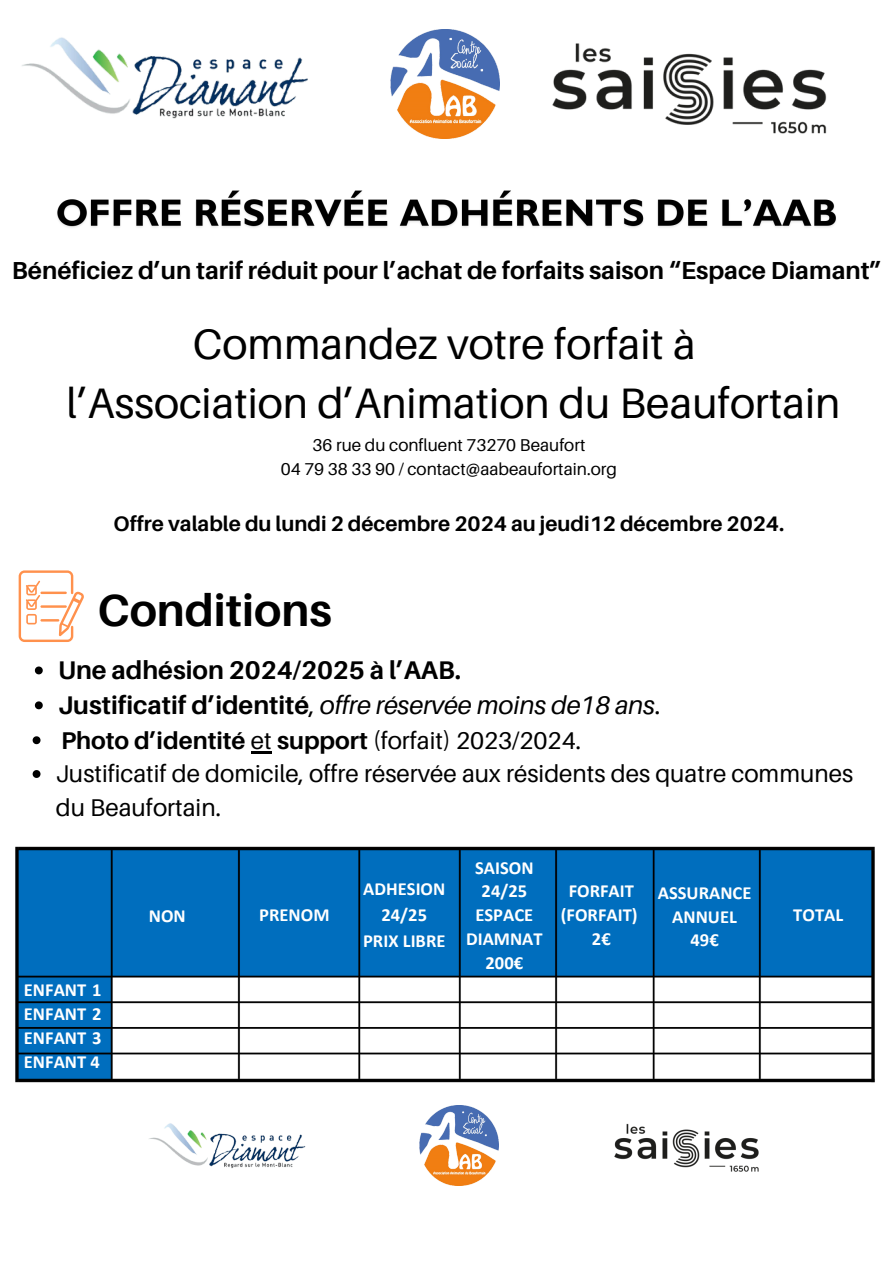
<style>
.page{position:relative;width:894px;height:1264px;background:#fff}
.page>*{position:absolute;margin:0;border:0;box-sizing:border-box;transform-origin:0 0}
.t1{font:700 45px "Aileron";color:#000}
.t2{font:42.6px/59.7px "Aileron";color:#000;text-align:center}
.t3{font:italic 25.5px "Aileron";color:#000}
.t4{font:700 25.5px "Aileron";color:#000}
.t5{font:700 24.6px "Aileron";color:#000}
.t6{font:24.15px/33.8px "Aileron";color:#000}
.t7{font:700 24.15px "Aileron";color:#000}
.t8{font:700 21px "Aileron";color:#000}
.t9{font:700 18.45px/23.9px "Calibri";color:#fff;text-align:center}
.t10{font:17.1px/23.7px "Aileron";color:#000;text-align:center}
.s1{font-weight:700;font-style:normal}
.s2{font-style:normal}
.s3{font-weight:400}
</style>
<div class="page">
<img style="left:22px;top:37px;width:286px;height:82px">
<svg style="left:35px;top:666px;width:8px;height:8px"></svg>
<svg style="left:35px;top:701px;width:8px;height:8px"></svg>
<svg style="left:33px;top:736px;width:7px;height:8px"></svg>
<hr style="left:251px;top:751px;width:21px;height:2px;background:#000">
<svg style="left:33px;top:770px;width:7px;height:8px"></svg>
<img style="left:15px;top:846px;width:860px;height:237px">
<img style="left:552px;top:43px;width:275px;height:91px">
<img style="left:57px;top:190px;width:779px;height:38px">
<svg style="left:19px;top:570px;width:65px;height:72px"></svg>
<img style="left:390px;top:30px;width:109px;height:109px">
<img style="left:149px;top:1123px;width:157px;height:45px">
<img style="left:419px;top:1105px;width:80px;height:80px">
<img style="left:614px;top:1123px;width:145px;height:49px">
<p class="t5" style="left:12px;top:255px;width:871px">Bénéficiez d’un tarif réduit pour l’achat de forfaits saison “Espace Diamant”</p>
<p class="t2" style="left:67px;top:313px;width:775px">Commandez votre forfait à<br>l’Association d’Animation du Beaufortain</p>
<p class="t10" style="left:281px;top:433px;width:337px">36 rue du confluent 73270 Beaufort<br>04 79 38 33 90 / contact@aabeaufortain.org</p>
<p class="t8" style="left:114px;top:510px;width:672px">Offre valable du lundi 2 décembre 2024 au jeudi12 décembre 2024.</p>
<p class="t1" style="left:97px;top:582px;width:236px">Conditions</p>
<p class="t4" style="left:58px;top:654px;width:404px">Une adhésion 2024/2025 à l’AAB.</p>
<h4 class="t3" style="left:58px;top:689px;width:603px"><span class="s1">Justificatif d’identité</span><span class="s2">,</span> offre réservée moins de18 ans<span class="s2">.</span></h4>
<h2 class="t7" style="left:61px;top:725px;width:521px">Photo d’identité <span class="s3">et</span> support <span class="s3">(forfait) 2023/2024.</span></h2>
<h6 class="t6" style="left:56px;top:756px;width:798px">Justificatif de domicile, offre réservée aux résidents des quatre communes du Beaufortain.</h6>
<h1 class="t9" style="left:24px;top:979px;width:79px;text-align:justify">ENFANT 1<br>ENFANT 2<br>ENFANT 3<br>ENFANT 4</h1>
<p class="t9" style="left:149px;top:905px;width:38px">NON</p>
<p class="t9" style="left:259px;top:904px;width:72px">PRENOM</p>
<p class="t9" style="left:363px;top:878px;width:84px">ADHESION</p>
<p class="t9" style="left:381px;top:904px;width:47px">24/25</p>
<p class="t9" style="left:363px;top:930px;width:84px">PRIX LIBRE</p>
<p class="t9" style="left:475px;top:857px;width:60px">SAISON<br>24/25<br>ESPACE</p>
<p class="t9" style="left:466px;top:928px;width:78px">DIAMNAT</p>
<p class="t9" style="left:485px;top:952px;width:39px">200€</p>
<p class="t9" style="left:568px;top:880px;width:67px">FORFAIT</p>
<p class="t9" style="left:560px;top:904px;width:78px">(FORFAIT)</p>
<p class="t9" style="left:591px;top:928px;width:20px">2€</p>
<p class="t9" style="left:657px;top:882px;width:95px">ASSURANCE</p>
<p class="t9" style="left:672px;top:906px;width:66px">ANNUEL<br>49€</p>
<p class="t9" style="left:793px;top:904px;width:51px">TOTAL</p>
</div>
